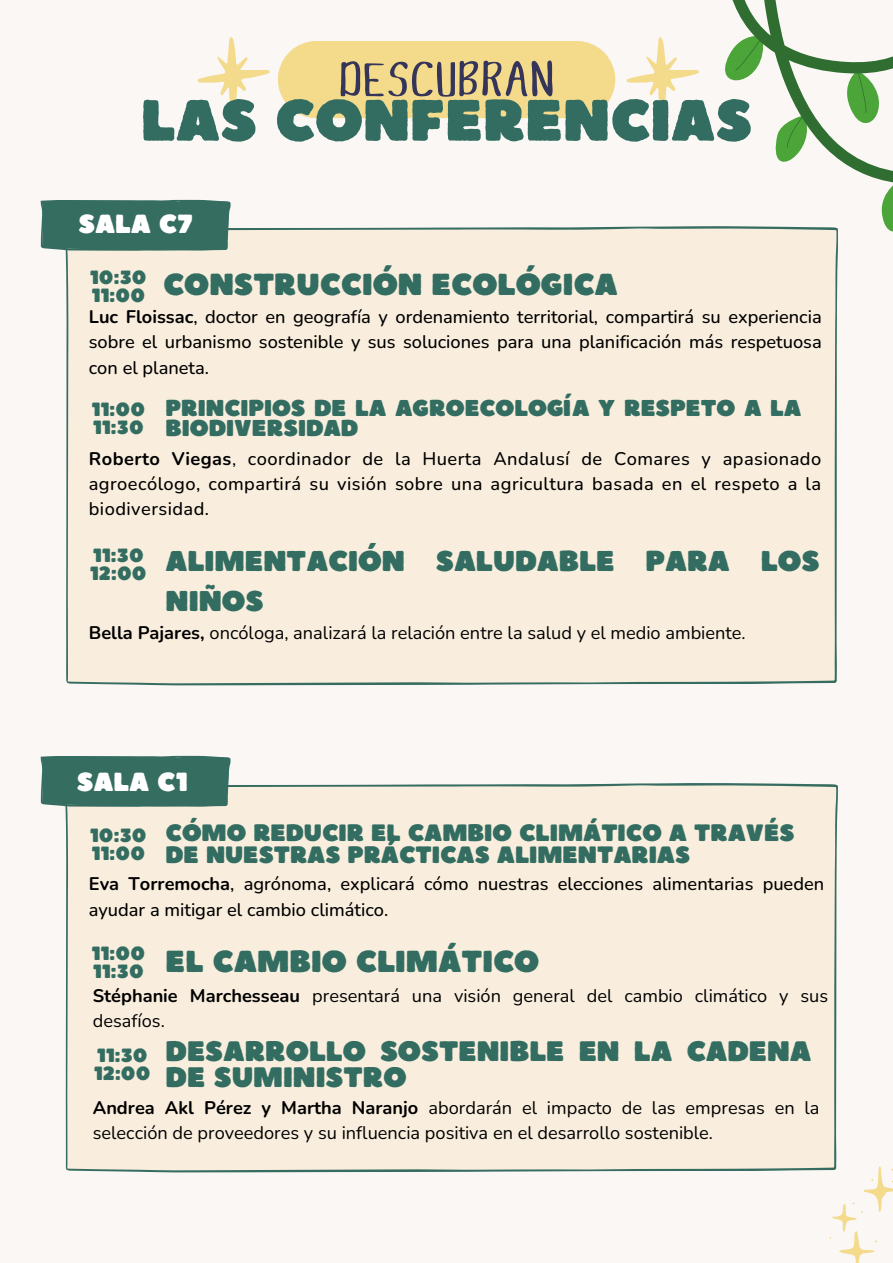
<style>
.page{position:relative;width:893px;height:1263px;background:#faf7f5}
.page>*{position:absolute;margin:0;border:0;box-sizing:border-box;transform-origin:0 0}
.t1{font:58.2px "Boulder";color:#336d61}
.t2{font:54px "Story";color:#353459}
.t3{font:30.45px "Boulder";color:#336d61}
.t4{font:28.65px/39.9px "Boulder";color:#336d61}
.t5{font:28.2px/25.9px "Boulder";color:#336d61}
.t6{font:26.25px "Boulder";color:#fff}
.t7{font:23.7px/21.9px "Boulder";color:#336d61}
.t8{font:22.95px/20.9px "Boulder";color:#336d61}
.t9{font:19.2px/18px "Boulder";color:#336d61}
.t10{font:500 18.23px/25.3px "Nunito";color:#000;text-align:justify}
.t11{font:18.23px/25.3px "Nunito";color:#000}
.s1{font-weight:700}
.s2{font-weight:400}
</style>
<div class="page">
<div style="left:65px;top:783px;width:773px;height:389px;background:#f9eedd"></div>
<div style="left:65px;top:226px;width:773px;height:459px;background:#f9eedd"></div>
<svg style="left:722px;top:0;width:171px;height:232px"></svg>
<div style="left:278px;top:41px;width:337px;height:77px;background:#f4da8b"></div>
<svg style="left:626px;top:37px;width:73px;height:78px"></svg>
<svg style="left:197px;top:37px;width:73px;height:78px"></svg>
<svg style="left:826px;top:1162px;width:67px;height:101px"></svg>
<svg style="left:40px;top:199px;width:191px;height:52px;background:#3f7468"></svg>
<svg style="left:40px;top:755px;width:191px;height:52px;background:#3f7468"></svg>
<h2 class="t2" style="left:338px;top:42px;width:218px">DESCUBRAN</h2>
<h1 class="t1" style="left:141px;top:82px;width:613px">LAS CONFERENCIAS</h1>
<h3 class="t6" style="left:78px;top:207px;width:117px">SALA C7</h3>
<p class="t9" style="left:90px;top:267px;width:58px">10:30<br>11:00</p>
<h3 class="t3" style="left:163px;top:264px;width:456px">CONSTRUCCIÓN ECOLÓGICA</h3>
<p class="t10" style="left:89px;top:304px;width:734px"><span class="s1">Luc Floissac</span>, doctor en geografía y ordenamiento territorial, compartirá su experiencia sobre el urbanismo sostenible y sus soluciones para una planificación más respetuosa con el planeta.</p>
<p class="t8" style="left:166px;top:396px;width:637px">PRINCIPIOS DE LA AGROECOLOGÍA Y RESPETO A LA<br>BIODIVERSIDAD</p>
<p class="t10" style="left:89px;top:446px;width:734px"><span class="s1">Roberto Viegas</span><span class="s2">,</span> coordinador de la Huerta Andalusí de Comares y apasionado agroecólogo, compartirá su visión sobre una agricultura basada en el respeto a la biodiversidad.</p>
<p class="t9" style="left:91px;top:399px;width:55px">11:00<br>11:30</p>
<p class="t9" style="left:90px;top:545px;width:58px">11:30<br>12:00</p>
<h3 class="t4" style="left:166px;top:539px;width:655px">ALIMENTACIÓN SALUDABLE PARA LOS<br>NIÑOS</h3>
<p class="t11" style="left:89px;top:620px;width:658px"><span class="s1">Bella Pajares,</span> oncóloga, analizará la relación entre la salud y el medio ambiente.</p>
<h3 class="t6" style="left:77px;top:764px;width:113px">SALA C1</h3>
<p class="t9" style="left:90px;top:825px;width:58px">10:30<br>11:00</p>
<h3 class="t7" style="left:166px;top:821px;width:630px">CÓMO REDUCIR EL CAMBIO CLIMÁTICO A TRAVÉS<br>DE NUESTRAS PRÁCTICAS ALIMENTARIAS</h3>
<p class="t10" style="left:89px;top:871px;width:737px"><span class="s1">Eva Torremocha</span>, agrónoma, explicará cómo nuestras elecciones alimentarias pueden ayudar a mitigar el cambio climático.</p>
<p class="t9" style="left:91px;top:943px;width:55px">11:00<br>11:30</p>
<h3 class="t3" style="left:166px;top:942px;width:375px">EL CAMBIO CLIMÁTICO</h3>
<p class="t11" style="left:93px;top:983px;width:737px"><span class="s1">Stéphanie Marchesseau</span> presentará una visión general del cambio climático y sus desafíos.</p>
<h3 class="t5" style="left:166px;top:1037px;width:647px">DESARROLLO SOSTENIBLE EN LA CADENA<br>DE SUMINISTRO</h3>
<p class="t11" style="left:93px;top:1095px;width:728px"><span class="s1">Andrea Akl Pérez y Martha Naranjo</span> abordarán el impacto de las empresas en la selección de proveedores y su influencia positiva en el desarrollo sostenible.</p>
<p class="t9" style="left:94px;top:1045px;width:58px">11:30<br>12:00</p>
</div>
